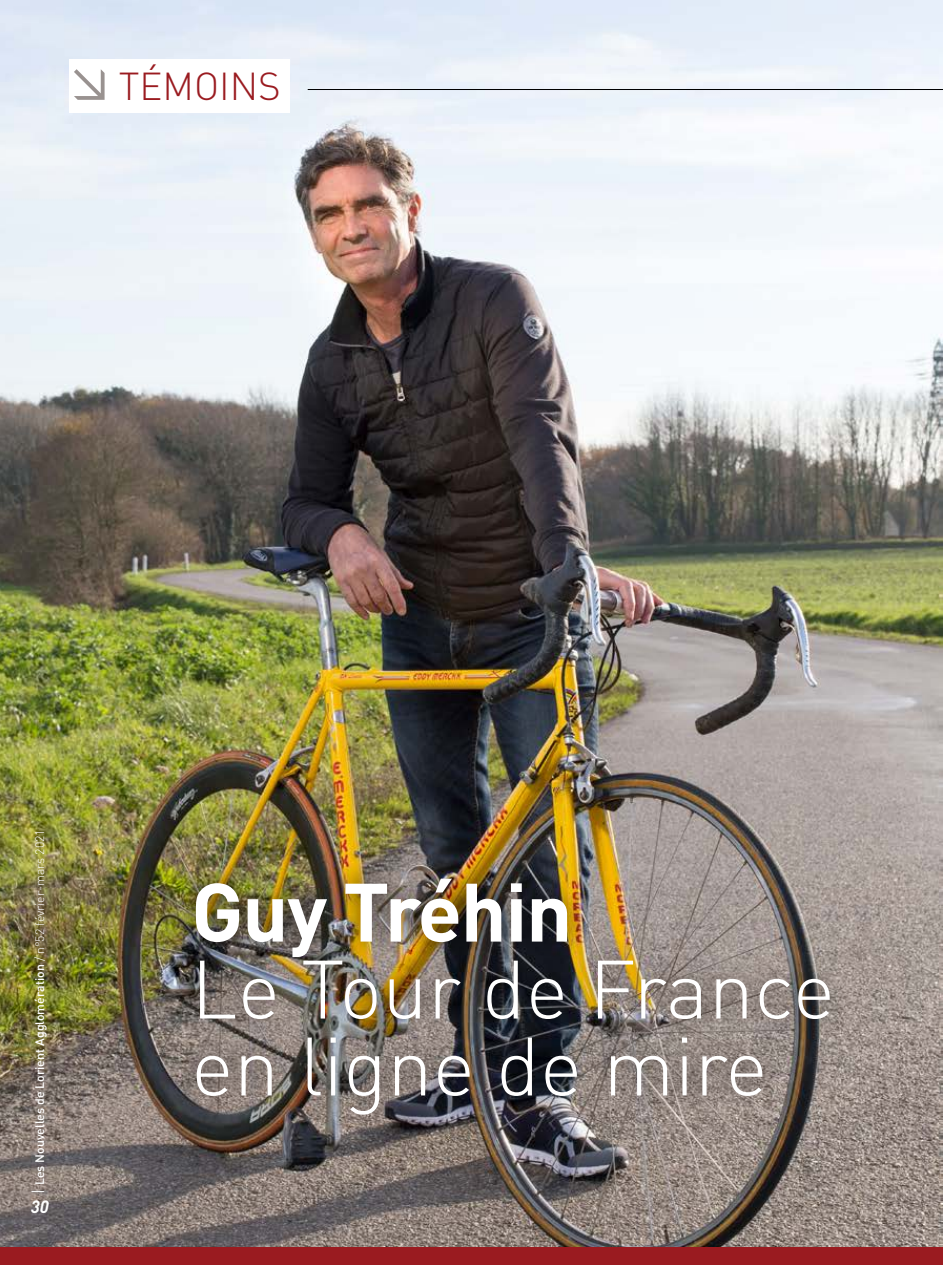
<style>
.page{position:relative;width:943px;height:1265px;background:#fff}
.page>*{position:absolute;margin:0;border:0;box-sizing:border-box;transform-origin:0 0}
.t1{font:300 81.38px/77px "DIN";color:#fff}
.t2{font:700 81.38px "DIN";letter-spacing:-.02em;color:#fff}
.t3{font:300 38.5px "DIN";color:#9a1b20}
.t4{font:italic 700 17.5px "DIN";color:#fff}
.t5{font:500 12.25px "DIN";color:#fff}
.s1{color:#999290}
.s2{font-weight:300;font-size:17.5px}
.s3{font-weight:300}
</style>
<div class="page">
<img style="left:0;top:0;width:943px;height:1248px">
<div style="left:69px;top:60px;width:221px;height:53px;background:#fff"></div>
<div style="left:175px;top:858px;width:675px;height:278px;background:#000;opacity:.63"></div>
<hr style="left:308px;top:89px;width:635px;height:1px;background:#000">
<div style="left:0;top:1248px;width:943px;height:17px;background:#9a1b20"></div>
<h2 class="t3" style="left:69px;top:62px;width:213px"><span class="s1">➢</span> TÉMOINS</h2>
<p class="t5" style="left:32px;top:1194px;width:366px;rotate:-90deg"><span class="s2">I</span> Les Nouvelles de Lorient Agglomération <span class="s3">/ n°52 février-mars 2021</span></p>
<h3 class="t4" style="left:31px;top:1195px;width:20px">30</h3>
<h1 class="t2" style="left:191px;top:859px;width:383px">Guy Tréhin</h1>
<h1 class="t1" style="left:191px;top:950px;width:645px">Le Tour de France en ligne de mire</h1>
</div>
